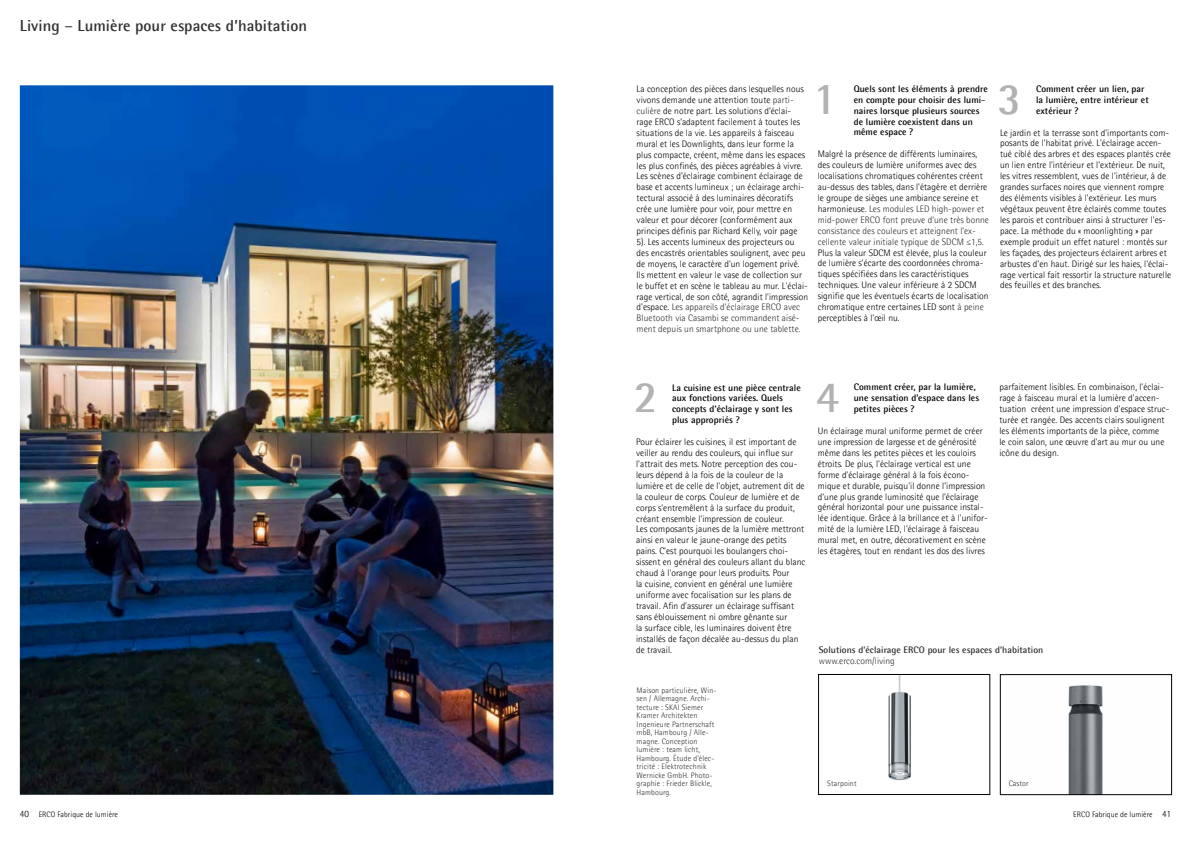
<style>
.page{position:relative;width:1191px;height:842px;background:#fff}
.page>*{position:absolute;margin:0;border:0;box-sizing:border-box;transform-origin:0 0}
.t1{font:700 44px "Rotis Semi Sans Std";color:#b1b2b3}
.t2{font:700 16px "Rotis Semi Sans Std";letter-spacing:.005em;color:#31302f}
.t3{font:300 9.5px/10.9px "Rotis Semi Sans Std";letter-spacing:.005em;color:#000}
.t4{font:700 9.5px/10.9px "Rotis Semi Sans Std";letter-spacing:.005em;color:#000}
.t5{font:700 9.5px "Rotis Semi Sans Std";letter-spacing:.005em;color:#31302f}
.t6{font:300 9.5px "Rotis Semi Sans Std";letter-spacing:.005em;color:#31302f}
.t7{font:300 8px/8.5px "Rotis Semi Sans Std";letter-spacing:.015em;color:#31302f}
.t8{font:300 8px "Rotis Semi Sans Std";letter-spacing:.005em;color:#000}
.s1{color:#31302f}
.s2{font-size:9.5px}
</style>
<div class="page">
<img style="left:20px;top:85px;width:533px;height:710px">
<img style="left:888px;top:676px;width:23px;height:104px">
<div style="left:818px;top:674px;width:172px;height:121px;border:1px solid #000"></div>
<img style="left:1068px;top:685px;width:35px;height:108px">
<div style="left:1000px;top:674px;width:171px;height:121px;border:1px solid #000"></div>
<h2 class="t2" style="left:20px;top:16px;width:289px">Living – Lumière pour espaces d’habitation</h2>
<p class="t4" style="left:853px;top:83px;width:135px">Quels sont les éléments à prendre en compte pour choisir des lumi&shy;naires lorsque plusieurs sources de lumière coexistent dans un même espace ?</p>
<p class="t3" style="left:817px;top:149px;width:173px">Malgré la présence de différents luminaires, des couleurs de lumière uniformes avec des localisations chromatiques cohérentes créent au-dessus des tables, dans l'étagère et derrière le groupe de sièges une ambiance sereine et harmonieuse. <span class="s1">Les modules LED high-power et mid-power ERCO font preuve d’une très bonne consistance des couleurs et atteignent l’ex&shy;cellente valeur initiale typique de SDCM ≤1,5.</span></p>
<p class="t3" style="left:817px;top:247px;width:172px">Plus la valeur SDCM est élevée, plus la couleur de lumière s’écarte des coordonnées chroma&shy;tiques spécifiées dans les caractéristiques techniques. Une valeur inférieure à 2 SDCM signifie que les éventuels écarts de localisation chromatique entre certaines LED sont <span class="s1">à peine </span>perceptibles à l'œil nu.</p>
<p class="t3" style="left:636px;top:84px;width:173px">La conception des pièces dans lesquelles nous vivons demande une attention toute <span class="s1">parti&shy;culière</span> de notre part. Les solutions d’éclai&shy;rage ERCO s’adaptent facilement à toutes les situations de la vie. Les appareils à faisceau mural et les Downlights, dans leur forme la plus compacte, créent, même dans les espaces les plus confinés, des pièces agréables à vivre.<br>Les scènes d'éclairage combinent éclairage de base et accents lumineux ; un éclairage archi&shy;tectural associé à des luminaires décoratifs crée une lumière pour voir, pour mettre en valeur et pour décorer (conformément aux principes définis par Richard Kelly, voir page 5). Les accents lumineux des projecteurs ou des encastrés orientables soulignent, avec peu de moyens, le caractère d'un logement privé.<br>Ils mettent en valeur le vase de collection sur le buffet et en scène le tableau au mur. L'éclai&shy;rage vertical, de son côté, agrandit l'impression d'espace. <span class="s1">Les appareils d’éclairage ERCO avec Bluetooth via Casambi se commandent aisé&shy;ment depuis un smartphone ou une tablette.</span></p>
<h1 class="t1" style="left:813px;top:72px;width:25px">1</h1>
<p class="t4" style="left:1036px;top:83px;width:114px">Comment créer un lien, par la lumière, entre intérieur et extérieur ?</p>
<p class="t3" style="left:1000px;top:127px;width:173px">Le jardin et la terrasse sont d'importants com&shy;posants de l'habitat privé. L'éclairage accen&shy;tué ciblé des arbres et des espaces plantés crée un lien entre l'intérieur et l'extérieur. De nuit, les vitres ressemblent, vues de l'intérieur, à de grandes surfaces noires que viennent rompre des éléments visibles à l'extérieur. Les murs végétaux peuvent être éclairés comme toutes les parois et contribuer ainsi à structurer l'es&shy;pace. La méthode du « moonlighting » par exemple produit un effet naturel : montés sur les façades, des projecteurs éclairent arbres et arbustes d'en haut. Dirigé sur les haies, l'éclai&shy;rage vertical fait ressortir la structure naturelle des feuilles et des branches.</p>
<h1 class="t1" style="left:997px;top:72px;width:25px">3</h1>
<p class="t4" style="left:672px;top:382px;width:130px">La cuisine est une pièce centrale aux fonctions variées. Quels concepts d'éclairage y sont les plus appropriés ?</p>
<p class="t3" style="left:636px;top:436px;width:171px">Pour éclairer les cuisines, il est important de veiller au rendu des couleurs, qui influe sur l'attrait des mets. Notre perception des cou&shy;leurs dépend à la fois de la couleur de la lumière et de celle de l'objet, autrement dit de la couleur de corps. Couleur de lumière et de corps s'entremêlent à la surface du produit, créant ensemble l'impression de couleur.<br>Les composants jaunes de la lumière mettront ainsi en valeur le jaune-orange des petits pains. C'est pourquoi les boulangers choi&shy;sissent en général des couleurs allant du blanc chaud à l'orange pour leurs produits. Pour<br>la cuisine, convient en général une lumière uniforme avec focalisation sur les plans de travail. Afin d'assurer un éclairage suffisant sans éblouissement ni ombre gênante sur<br>la surface cible, les luminaires doivent être installés de façon décalée au-dessus du plan de travail.</p>
<h1 class="t1" style="left:634px;top:370px;width:25px">2</h1>
<p class="t7" style="left:636px;top:686px;width:81px">Maison particulière, Win&shy;sen / Allemagne. Archi&shy;tecture : SKAI Siemer<br>Kramer Architekten<br>Ingenieure Partnerschaft mbB, Hambourg / Alle&shy;magne. Conception lumière : team licht,<br>Hambourg. Étude d'élec&shy;tricité : Elektrotechnik<br>Wernicke GmbH. Photo&shy;graphie : Frieder Blickle,<br>Hambourg.</p>
<p class="t4" style="left:853px;top:382px;width:127px">Comment créer, par la lumière, une sensation d’espace dans les petites pièces ?</p>
<p class="t3" style="left:817px;top:425px;width:172px">Un éclairage mural uniforme permet de créer une impression de largesse et de générosité même dans les petites pièces et les couloirs étroits. De plus, l'éclairage vertical est une forme d'éclairage général à la fois écono&shy;mique et durable, puisqu'il donne l’impression d’une plus grande luminosité que l'éclairage général horizontal pour une puissance instal&shy;lée identique. Grâce à la brillance et à l'unifor&shy;mité de la lumière LED, l'éclairage à faisceau mural met, en outre, décorativement en scène les étagères, tout en rendant les dos des livres</p>
<h1 class="t1" style="left:816px;top:370px;width:25px">4</h1>
<p class="t3" style="left:999px;top:382px;width:171px">parfaitement lisibles. En combinaison, l'éclai&shy;rage à faisceau mural et la lumière d'accen&shy;tuation créent une impression d'espace struc&shy;turée et rangée. Des accents clairs soulignent les éléments importants de la pièce, comme<br>le coin salon, une œuvre d'art au mur ou une icône du design.</p>
<p class="t5" style="left:818px;top:644px;width:226px">Solutions d’éclairage ERCO pour les espaces d’habitation</p>
<p class="t6" style="left:818px;top:655px;width:78px">www.erco.com/living</p>
<p class="t7" style="left:827px;top:779px;width:31px">Starpoint</p>
<p class="t7" style="left:1008px;top:779px;width:22px">Castor</p>
<p class="t8" style="left:20px;top:809px;width:100px"><span class="s2">40</span> ERCO Fabrique de lumière</p>
<p class="t8" style="left:1073px;top:809px;width:99px">ERCO Fabrique de lumière <span class="s2">41</span></p>
</div>
